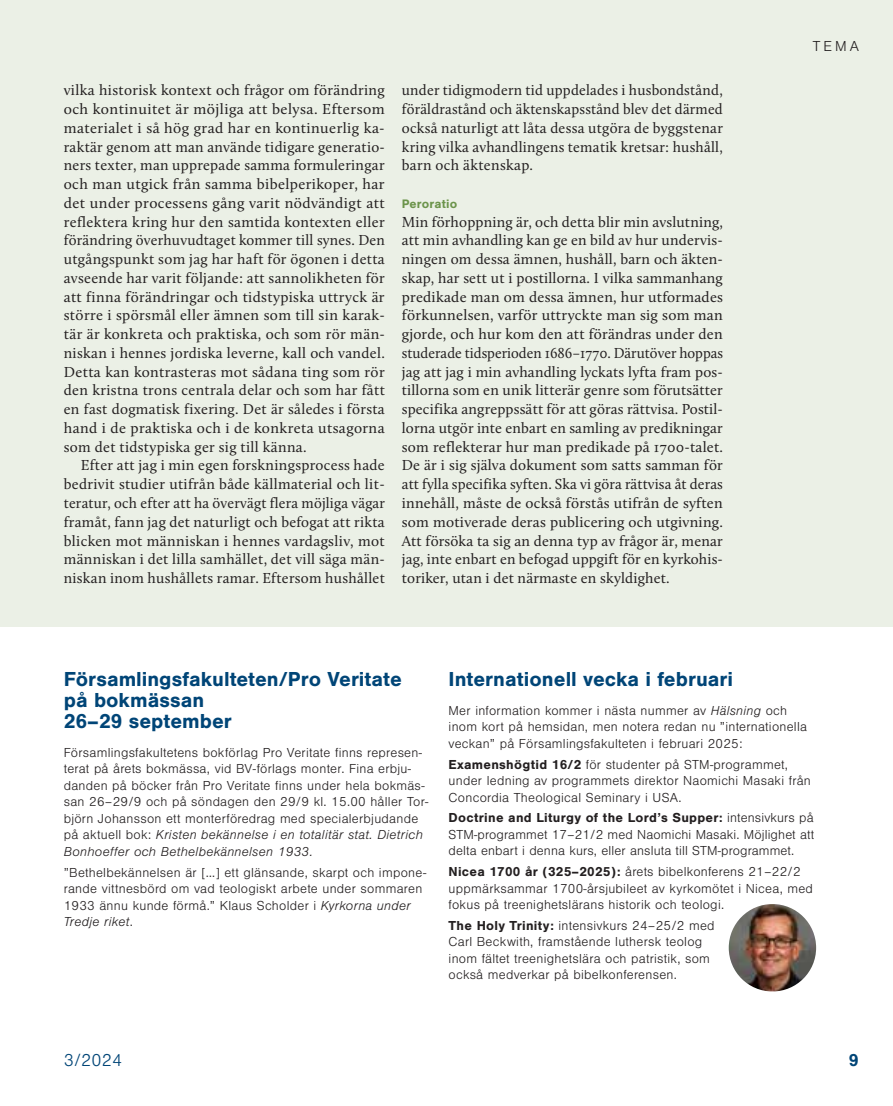
<style>
.page{position:relative;width:893px;height:1106px;background:#fff}
.page>*{position:absolute;margin:0;border:0;box-sizing:border-box;transform-origin:0 0}
.t1{font:700 21px/21px "Nimbus San";color:#004577}
.t2{font:300 18px "Nimbus San";color:#004577}
.t3{font:700 18px "Nimbus San";color:#004577}
.t4{font:15px/18.8px "Calluna";letter-spacing:.02em;color:#231f20;text-align:justify}
.t5{font:300 15px "Nimbus San";color:#231f20}
.t6{font:300 13.5px/16.5px "Nimbus San";letter-spacing:.02em;color:#231f20}
.t7{font:700 12.75px "Nimbus San";letter-spacing:.01em;color:#6c944b}
.s1{font-style:italic}
.s2{font-weight:700}
</style>
<div class="page">
<div style="left:0;top:0;width:893px;height:626px;background:#ebf0e6"></div>
<img style="left:729px;top:904px;width:87px;height:87px;border-radius:44px">
<p class="t4" style="left:64px;top:81px;width:323px">vilka historisk kontext och frågor om förändring och kontinuitet är möjliga att belysa. Eftersom materialet i så hög grad har en kontinuerlig ka&shy;raktär genom att man använde tidigare generatio&shy;ners texter, man upprepade samma formuleringar och man utgick från samma bibelperikoper, har det under processens gång varit nödvändigt att reflektera kring hur den samtida kontexten eller förändring överhuvudtaget kommer till synes. Den utgångspunkt som jag har haft för ögonen i detta avseende har varit följande: att sannolikheten för att finna förändringar och tidstypiska uttryck är större i spörsmål eller ämnen som till sin karak&shy;tär är konkreta och praktiska, och som rör män&shy;niskan i hennes jordiska leverne, kall och vandel.<br>Detta kan kontrasteras mot sådana ting som rör den kristna trons centrala delar och som har fått en fast dogmatisk fixering. Det är således i första hand i de praktiska och i de konkreta utsagorna som det tidstypiska ger sig till känna.</p>
<p class="t4" style="left:64px;top:456px;width:323px;text-indent:17px">Efter att jag i min egen forskningsprocess hade bedrivit studier utifrån både källmaterial och lit&shy;teratur, och efter att ha övervägt flera möjliga vägar framåt, fann jag det naturligt och befogat att rikta blicken mot människan i hennes vardagsliv, mot människan i det lilla samhället, det vill säga män&shy;niskan inom hushållets ramar. Eftersom hushållet</p>
<p class="t4" style="left:402px;top:81px;width:323px">under tidigmodern tid uppdelades i husbondstånd, föräldrastånd och äktenskapsstånd blev det därmed också naturligt att låta dessa utgöra de byggstenar kring vilka avhandlingens tematik kretsar: hushåll, barn och äktenskap.</p>
<p class="t7" style="left:402px;top:196px;width:57px">Peroratio</p>
<p class="t4" style="left:402px;top:212px;width:323px">Min förhoppning är, och detta blir min avslutning, att min avhandling kan ge en bild av hur undervis&shy;ningen om dessa ämnen, hushåll, barn och äkten&shy;skap, har sett ut i postillorna. I vilka sammanhang predikade man om dessa ämnen, hur utformades förkunnelsen, varför uttryckte man sig som man gjorde, och hur kom den att förändras under den studerade tidsperioden 1686–1770. Därutöver hoppas jag att jag i min avhandling lyckats lyfta fram pos&shy;tillorna som en unik litterär genre som förutsätter specifika angreppssätt för att göras rättvisa. Postil&shy;lorna utgör inte enbart en samling av predikningar som reflekterar hur man predikade på 1700-talet.<br>De är i sig själva dokument som satts samman för att fylla specifika syften. Ska vi göra rättvisa åt deras innehåll, måste de också förstås utifrån de syften som motiverade deras publicering och utgivning.<br>Att försöka ta sig an denna typ av frågor är, menar jag, inte enbart en befogad uppgift för en kyrkohis&shy;toriker, utan i det närmaste en skyldighet.</p>
<p class="t5" style="left:813px;top:39px;width:48px">TEMA</p>
<h1 class="t1" style="left:64px;top:668px;width:340px">Församlingsfakulteten/Pro Veritate på bokmässan<br>26–29 september</h1>
<p class="t6" style="left:64px;top:744px;width:366px">Församlingsfakultetens bokförlag Pro Veritate finns represen&shy;terat på årets bokmässa, vid BV-förlags monter. Fina erbju&shy;danden på böcker från Pro Veritate finns under hela bokmäs&shy;san 26–29/9 och på söndagen den 29/9 kl. 15.00 håller Tor&shy;björn Johansson ett monterföredrag med specialerbjudande på aktuell bok: <span class="s1">Kristen bekännelse i en totalitär stat. Dietrich Bonhoeffer och Bethelbekännelsen 1933.</span></p>
<p class="t6" style="left:64px;top:864px;width:364px">”Bethelbekännelsen är […] ett glänsande, skarpt och impone&shy;rande vittnesbörd om vad teologiskt arbete under sommaren 1933 ännu kunde förmå.” Klaus Scholder i <span class="s1">Kyrkorna under Tredje riket</span>.</p>
<h1 class="t1" style="left:449px;top:668px;width:286px">Internationell vecka i februari</h1>
<p class="t6" style="left:449px;top:702px;width:360px">Mer information kommer i nästa nummer av <span class="s1">Hälsning</span> och inom kort på hemsidan, men notera redan nu ”internationella veckan” på Församlingsfakulteten i februari 2025:</p>
<p class="t6" style="left:449px;top:756px;width:364px"><span class="s2">Examenshögtid 16/2</span> för studenter på STM-programmet, under ledning av programmets direktor Naomichi Masaki från<br>Concordia Theological Seminary i USA.</p>
<p class="t6" style="left:449px;top:810px;width:367px;text-align:justify"><span class="s2">Doctrine and Liturgy of the Lord’s Supper:</span> intensivkurs på STM-programmet 17–21/2 med Naomichi Masaki. Möjlighet att delta enbart i denna kurs, eller ansluta till STM-programmet.</p>
<p class="t6" style="left:449px;top:863px;width:366px"><span class="s2">Nicea 1700 år (325–2025):</span> årets bibelkonferens 21–22/2 uppmärksammar 1700-årsjubileet av kyrkomötet i Nicea, med fokus på treenighetslärans historik och teologi.</p>
<p class="t6" style="left:449px;top:917px;width:268px"><span class="s2">The Holy Trinity:</span> intensivkurs 24–25/2 med Carl Beckwith, framstående luthersk teolog inom fältet treenighetslära och patristik, som också medverkar på bibelkonferensen.</p>
<p class="t2" style="left:64px;top:1050px;width:60px">3/2024</p>
<p class="t3" style="left:849px;top:1050px;width:12px">9</p>
</div>
